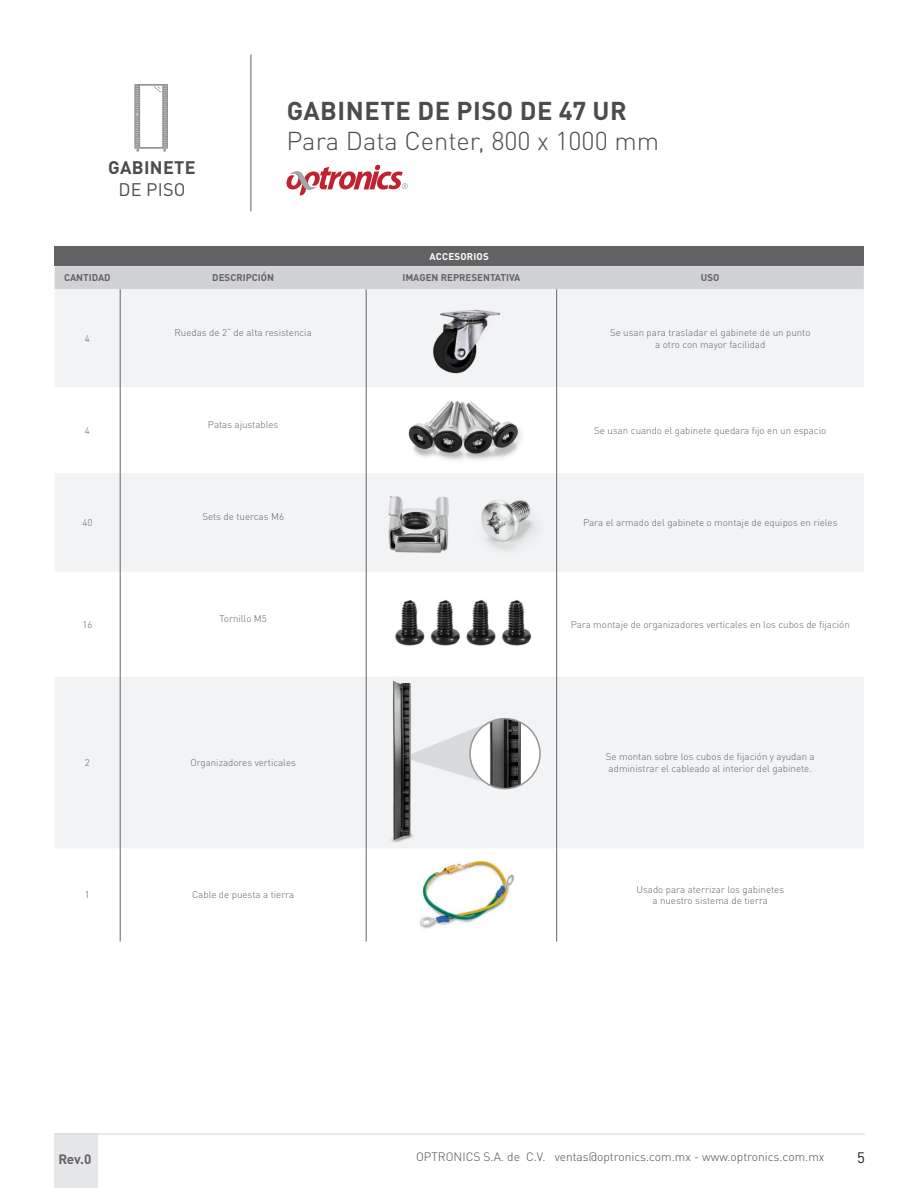
<style>
.page{position:relative;width:918px;height:1188px;background:#fff}
.page>*{position:absolute;margin:0;border:0;box-sizing:border-box;transform-origin:0 0}
.t1{font:300 25.5px "DIN Pro";color:#4b4c4d}
.t2{font:700 25.5px "DIN Pro";letter-spacing:.02em;color:#4b4c4d}
.t3{font:700 18px "DIN Pro";letter-spacing:.02em;color:#4b4c4d}
.t4{font:18px "DIN Pro";letter-spacing:.01em;color:#4b4c4d}
.t5{font:15px "DIN Pro";color:#231f20}
.t6{font:700 13.5px "DIN Pro";color:#636366}
.t7{font:300 12px "DIN Pro";color:#4b4c4d}
.Texto_de_tabla{font:300 9.75px "DIN Pro";color:#636366}
.Subtítulo_tabla{font:700 9.75px "DIN Pro";color:#636366}
.Título_tabla{font:700 9.75px "DIN Pro";letter-spacing:.02em;color:#fff}
</style>
<div class="page">
<div style="left:54px;top:1134px;width:44px;height:54px;background:#e6e7e9"></div>
<hr style="left:55px;top:1134px;width:810px;height:1px;background:#d1d2d4">
<svg style="left:134px;top:84px;width:34px;height:68px"></svg>
<hr style="left:251px;top:54px;width:1px;height:157px;background:#636366">
<svg style="left:286px;top:165px;width:122px;height:30px"></svg>
<div style="left:55px;top:247px;width:809px;height:19px;background:#636366"></div>
<div style="left:55px;top:266px;width:809px;height:23px;background:#d1d2d4"></div>
<svg style="left:55px;top:289px;width:809px;height:559px;fill:#f2f3f4"></svg>
<hr style="left:120px;top:289px;width:1px;height:98px;background:#636366">
<hr style="left:366px;top:289px;width:1px;height:98px;background:#636366">
<hr style="left:556px;top:289px;width:1px;height:98px;background:#636366">
<hr style="left:120px;top:387px;width:1px;height:86px;background:#636366">
<hr style="left:366px;top:387px;width:1px;height:86px;background:#636366">
<hr style="left:556px;top:387px;width:1px;height:86px;background:#636366">
<hr style="left:120px;top:473px;width:1px;height:99px;background:#636366">
<hr style="left:366px;top:473px;width:1px;height:99px;background:#636366">
<hr style="left:556px;top:473px;width:1px;height:99px;background:#636366">
<hr style="left:120px;top:572px;width:1px;height:105px;background:#636366">
<hr style="left:366px;top:572px;width:1px;height:105px;background:#636366">
<hr style="left:556px;top:572px;width:1px;height:105px;background:#636366">
<hr style="left:120px;top:677px;width:1px;height:171px;background:#636366">
<hr style="left:366px;top:677px;width:1px;height:171px;background:#636366">
<hr style="left:556px;top:677px;width:1px;height:171px;background:#636366">
<hr style="left:120px;top:848px;width:1px;height:94px;background:#636366">
<hr style="left:366px;top:848px;width:1px;height:94px;background:#636366">
<hr style="left:556px;top:848px;width:1px;height:94px;background:#636366">
<img style="left:423px;top:298px;width:87px;height:81px">
<img style="left:394px;top:395px;width:135px;height:70px">
<img style="left:380px;top:587px;width:163px;height:70px">
<img style="left:381px;top:677px;width:42px;height:169px">
<svg style="left:403px;top:718px;width:96px;height:70px"></svg>
<img style="left:470px;top:719px;width:70px;height:70px;border-radius:35px">
<div style="left:469px;top:718px;width:72px;height:71px;border:2px solid #939598;border-radius:50%"></div>
<img style="left:373px;top:489px;width:93px;height:73px">
<img style="left:466px;top:493px;width:79px;height:65px">
<img style="left:420px;top:860px;width:94px;height:69px">
<h2 class="t3" style="left:108px;top:153px;width:89px">GABINETE</h2>
<h2 class="t4" style="left:118px;top:177px;width:68px">DE PISO</h2>
<h1 class="t2" style="left:287px;top:89px;width:342px">GABINETE DE PISO DE 47 UR</h1>
<h1 class="t1" style="left:286px;top:121px;width:374px">Para Data Center, 800 x 1000 mm</h1>
<p class="Título_tabla" style="left:430px;top:248px;width:61px">ACCESORIOS</p>
<p class="Subtítulo_tabla" style="left:64px;top:270px;width:48px">CANTIDAD</p>
<p class="Subtítulo_tabla" style="left:212px;top:270px;width:63px">DESCRIPCIÓN</p>
<p class="Subtítulo_tabla" style="left:402px;top:270px;width:120px">IMAGEN REPRESENTATIVA</p>
<p class="Subtítulo_tabla" style="left:701px;top:270px;width:20px">USO</p>
<p class="Texto_de_tabla" style="left:85px;top:331px;width:7px">4</p>
<p class="Texto_de_tabla" style="left:175px;top:325px;width:139px">Ruedas de 2“ de alta resistencia</p>
<p class="Texto_de_tabla" style="left:610px;top:325px;width:202px">Se usan para trasladar el gabinete de un punto</p>
<p class="Texto_de_tabla" style="left:655px;top:337px;width:112px">a otro con mayor facilidad</p>
<p class="Texto_de_tabla" style="left:85px;top:423px;width:7px">4</p>
<p class="Texto_de_tabla" style="left:208px;top:417px;width:72px">Patas ajustables</p>
<p class="Texto_de_tabla" style="left:594px;top:423px;width:234px">Se usan cuando el gabinete quedara fijo en un espacio</p>
<p class="Texto_de_tabla" style="left:82px;top:515px;width:12px">40</p>
<p class="Texto_de_tabla" style="left:202px;top:509px;width:83px">Sets de tuercas M6</p>
<p class="Texto_de_tabla" style="left:583px;top:515px;width:256px">Para el armado del gabinete o montaje de equipos en rieles</p>
<p class="Texto_de_tabla" style="left:82px;top:617px;width:12px">16</p>
<p class="Texto_de_tabla" style="left:219px;top:611px;width:49px">Tornillo M5</p>
<p class="Texto_de_tabla" style="left:571px;top:617px;width:281px">Para montaje de organizadores verticales en los cubos de fijación</p>
<p class="Texto_de_tabla" style="left:85px;top:755px;width:7px">2</p>
<p class="Texto_de_tabla" style="left:190px;top:755px;width:107px">Organizadores verticales</p>
<p class="Texto_de_tabla" style="left:85px;top:887px;width:7px">1</p>
<p class="Texto_de_tabla" style="left:192px;top:887px;width:104px">Cable de puesta a tierra</p>
<p class="Texto_de_tabla" style="left:606px;top:749px;width:210px">Se montan sobre los cubos de fijación y ayudan a</p>
<p class="Texto_de_tabla" style="left:609px;top:761px;width:205px">administrar el cableado al interior del gabinete.</p>
<p class="Texto_de_tabla" style="left:636px;top:882px;width:149px">Usado para aterrizar los gabinetes</p>
<p class="Texto_de_tabla" style="left:652px;top:893px;width:117px">a nuestro sistema de tierra</p>
<h3 class="t6" style="left:58px;top:1148px;width:34px">Rev.0</h3>
<p class="t7" style="left:416px;top:1147px;width:410px">OPTRONICS S.A. de C.V. ventas@optronics.com.mx - www.optronics.com.mx</p>
<h3 class="t5" style="left:857px;top:1148px;width:9px">5</h3>
</div>
